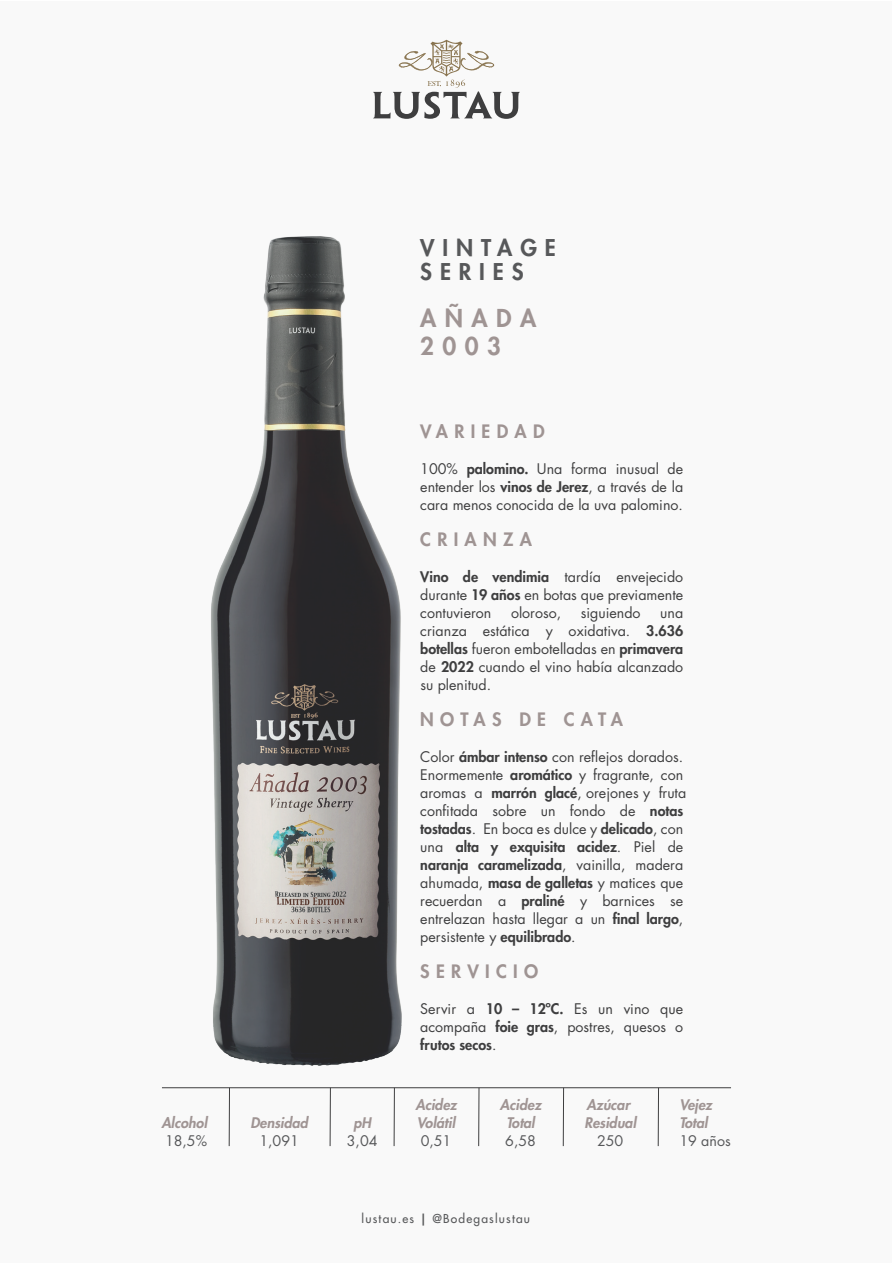
<style>
.page{position:relative;width:893px;height:1263px;background:#fff}
.page>*{position:absolute;margin:0;border:0;box-sizing:border-box;transform-origin:0 0}
.t1{font:800 24px/28.5px "Futura Std";letter-spacing:.35em;color:#9f9493}
.t2{font:800 22.5px/23.5px "Futura Std";letter-spacing:.35em;color:#57585a}
.t3{font:800 18px "Futura Std";letter-spacing:.35em;color:#9f9493}
.t4{font:14.25px/18px "Futura Std";color:#3e3e3f;text-align:justify}
.t5{font:italic 800 14.25px/18px "Futura Std";color:#9f9493}
.t6{font:14.25px "Futura Std";color:#57585a}
.t7{font:500 12px "Futura Std";letter-spacing:.1em;color:#57585a}
.s1{font-weight:800}
</style>
<div class="page">
<div style="left:0;top:2px;width:892px;height:1261px;background:#f9f9f9"></div>
<svg style="left:373px;top:40px;width:147px;height:79px"></svg>
<hr style="left:162px;top:1087px;width:569px;height:1px;background:#3e3e3f">
<hr style="left:658px;top:1088px;width:1px;height:58px;background:#3e3e3f">
<img style="left:162px;top:236px;width:478px;height:911px">
<p class="t5" style="left:161px;top:1114px;width:47px">Alcohol</p>
<p class="t6" style="left:165px;top:1132px;width:44px">18,5%</p>
<p class="t5" style="left:250px;top:1114px;width:59px">Densidad</p>
<p class="t6" style="left:259px;top:1132px;width:41px">1,091</p>
<h2 class="t2" style="left:420px;top:236px;width:137px">VINTAGE<br>SERIES</h2>
<h1 class="t1" style="left:420px;top:304px;width:117px">AÑADA<br>2003</h1>
<p class="t5" style="left:353px;top:1114px;width:19px">pH</p>
<p class="t6" style="left:347px;top:1132px;width:32px">3,04</p>
<p class="t3" style="left:420px;top:420px;width:126px">VARIEDAD</p>
<p class="t4" style="left:420px;top:460px;width:264px">100% <span class="s1">palomino.</span> Una forma inusual de entender los <span class="s1">vinos de Jerez</span>, a través de la cara menos conocida de la uva palomino.</p>
<p class="t3" style="left:420px;top:528px;width:113px">CRIANZA</p>
<p class="t4" style="left:420px;top:568px;width:264px"><span class="s1">Vino de vendimia</span> tardía envejecido durante <span class="s1">19 años</span> en botas que previamente contuvieron</p>
<p class="t4" style="left:511px;top:604px;width:52px">oloroso,</p>
<p class="t4" style="left:581px;top:604px;width:61px">siguiendo</p>
<p class="t4" style="left:420px;top:604px;width:264px;text-indent:240px">una crianza estática y oxidativa. <span class="s1">3.636 botellas</span> fueron embotelladas en <span class="s1">primavera </span>de <span class="s1">2022</span> cuando el vino había alcanzado su plenitud.</p>
<p class="t3" style="left:420px;top:708px;width:204px">NOTAS DE CATA</p>
<p class="t4" style="left:420px;top:748px;width:267px;text-align:left">Color <span class="s1">ámbar intenso</span> con reflejos dorados.<br>Enormemente <span class="s1">aromático</span> y fragrante, con aromas a <span class="s1">marrón glacé</span>, orejones y fruta confitada sobre un fondo de <span class="s1">notas tostadas</span>. En boca es dulce y <span class="s1">delicado</span>, con una <span class="s1">alta y exquisita acidez</span>. Piel de <span class="s1">naranja caramelizada</span>, vainilla, madera ahumada, <span class="s1">masa de galletas</span> y matices que recuerdan a <span class="s1">praliné</span> y barnices se entrelazan hasta llegar a un <span class="s1">final largo</span>, persistente y <span class="s1">equilibrado</span>.</p>
<p class="t3" style="left:420px;top:960px;width:119px">SERVICIO</p>
<p class="t4" style="left:420px;top:1000px;width:264px">Servir a <span class="s1">10 – 12ºC.</span> Es un vino que acompaña <span class="s1">foie gras</span>, postres, quesos o <span class="s1">frutos secos</span>.</p>
<p class="t5" style="left:415px;top:1096px;width:43px">Acidez<br>Volátil</p>
<p class="t6" style="left:421px;top:1132px;width:32px">0,51</p>
<p class="t5" style="left:500px;top:1096px;width:43px;text-align:center">Acidez<br>Total</p>
<p class="t6" style="left:505px;top:1132px;width:32px">6,58</p>
<p class="t5" style="left:584px;top:1096px;width:53px">Azúcar<br>Residual</p>
<p class="t6" style="left:597px;top:1132px;width:28px">250</p>
<p class="t5" style="left:679px;top:1096px;width:34px">Vejez<br>Total</p>
<p class="t6" style="left:679px;top:1132px;width:53px">19 años</p>
<p class="t7" style="left:362px;top:1211px;width:170px">lustau.es <span class="s1">|</span> @Bodegaslustau</p>
</div>
